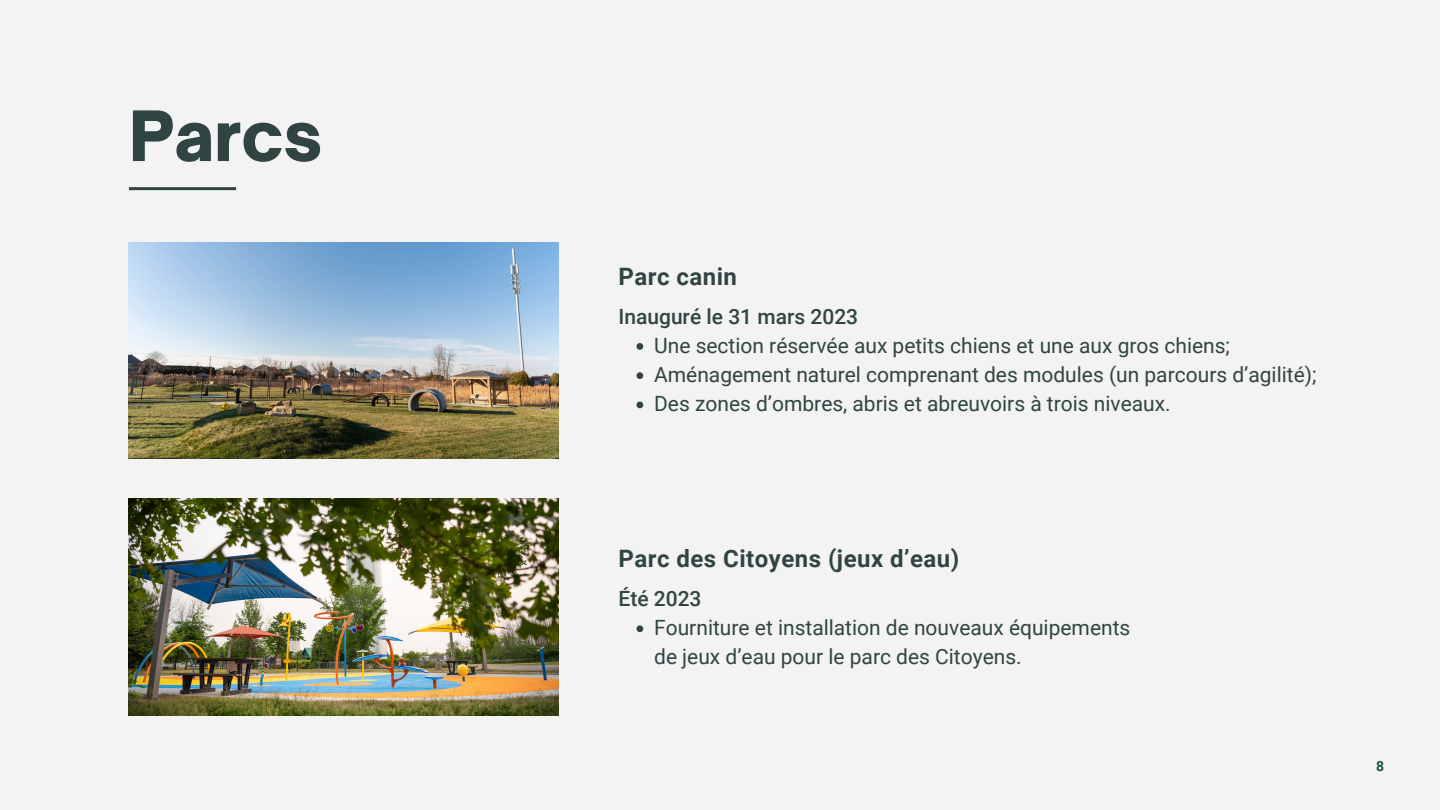
<style>
.page{position:relative;width:1440px;height:810px;background:#f3f3f3}
.page>*{position:absolute;margin:0;border:0;box-sizing:border-box;transform-origin:0 0}
.t1{font:900 66.4px "Open Sauce One";color:#304543}
.t2{font:700 24px "Roboto";letter-spacing:.02em;color:#304543}
.t3{font:21px/29.2px "Roboto";color:#304543}
.t4{font:500 21px "Roboto";color:#304543}
.t5{font:700 14px "Roboto";color:#1c5739}
</style>
<div class="page">
<img style="left:129px;top:243px;width:430px;height:215px">
<img style="left:129px;top:499px;width:430px;height:217px">
<hr style="left:129px;top:187px;width:107px;height:3px;background:#304543">
<svg style="left:637px;top:625px;width:6px;height:7px"></svg>
<svg style="left:637px;top:343px;width:6px;height:7px"></svg>
<svg style="left:637px;top:372px;width:6px;height:7px"></svg>
<svg style="left:637px;top:402px;width:6px;height:6px"></svg>
<p class="t1" style="left:129px;top:95px;width:195px">Parcs</p>
<h3 class="t2" style="left:619px;top:262px;width:120px">Parc canin</h3>
<p class="t4" style="left:619px;top:304px;width:241px">Inauguré le 31 mars 2023</p>
<p class="t3" style="left:654px;top:331px;width:577px">Une section réservée aux petits chiens et une aux gros chiens;</p>
<p class="t3" style="left:654px;top:360px;width:664px">Aménagement naturel comprenant des modules (un parcours d’agilité);</p>
<h2 class="t3" style="left:654px;top:390px;width:518px">Des zones d’ombres, abris et abreuvoirs à trois niveaux.</h2>
<h3 class="t2" style="left:619px;top:545px;width:342px">Parc des Citoyens (jeux d’eau)</h3>
<h1 class="t4" style="left:619px;top:586px;width:85px">Été 2023</h1>
<h2 class="t3" style="left:654px;top:613px;width:478px">Fourniture et installation de nouveaux équipements de jeux d’eau pour le parc des Citoyens.</h2>
<p class="t5" style="left:1376px;top:758px;width:10px">8</p>
</div>
